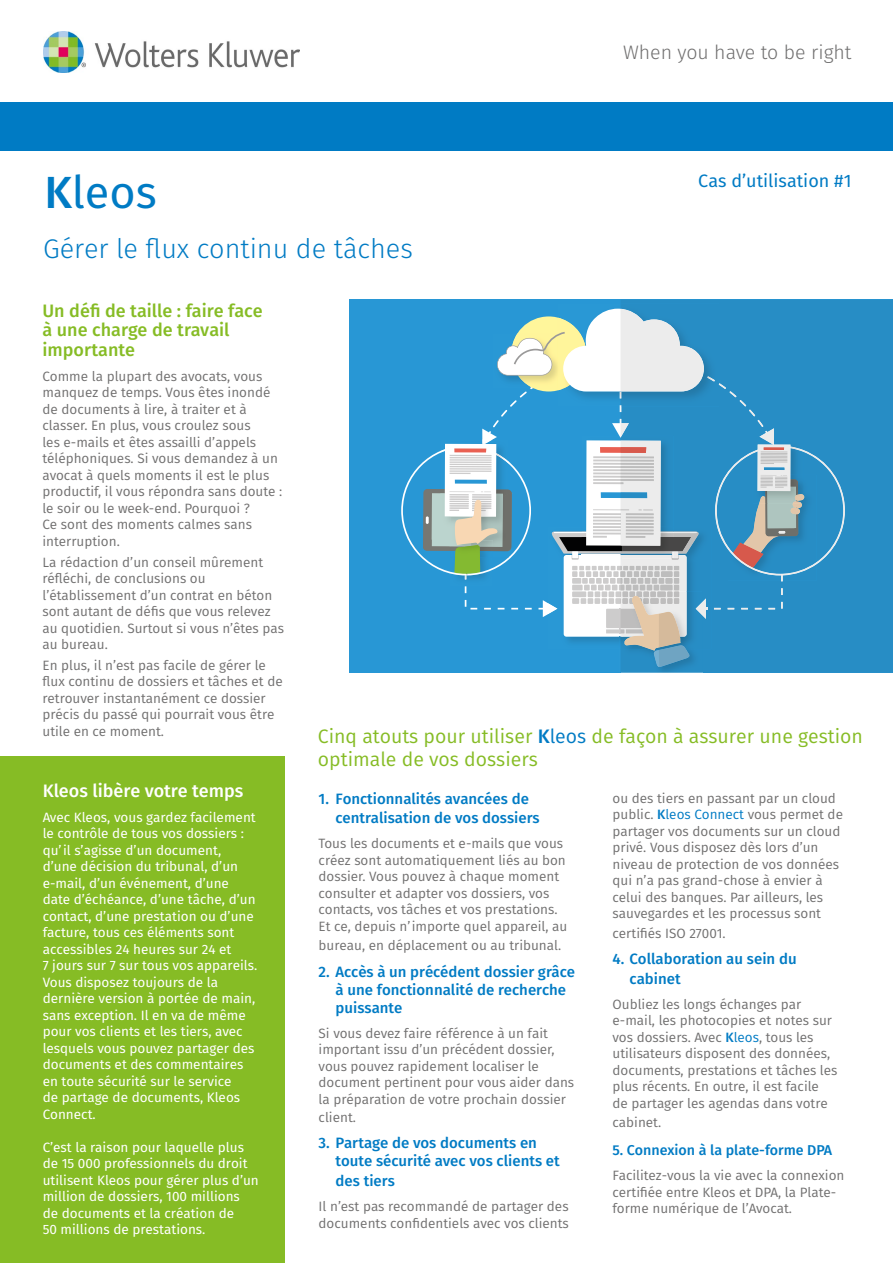
<style>
.page{position:relative;width:893px;height:1263px;background:#fff}
.page>*{position:absolute;margin:0;border:0;box-sizing:border-box;transform-origin:0 0}
.t1{font:45px "Fira Sans";color:#007bc4}
.t2{font:300 27px "Fira Sans";color:#007bc4}
.t3{font:19.5px/22.5px "Fira Sans";color:#86bc25}
.t4{font:300 19.5px "Fira Sans";color:#706f6f}
.t5{font:500 18px/19.5px "Fira Sans";color:#86bc25}
.t6{font:500 18px "Fira Sans";color:#fff}
.t7{font:18px "Fira Sans";color:#007bc4}
.t8{font:500 15px/18px "Fira Sans";color:#007bc4}
.t9{font:500 14.25px "Fira Sans";color:#007bc4}
.t10{font:13.5px/16.5px "Fira Sans";color:#706f6f}
.t11{font:13.5px/16.5px "Fira Sans";color:#fff}
.s1{font-weight:500}
.s2{font-weight:500;color:#007bc4}
.s3{color:#007bc4}
</style>
<div class="page">
<div style="left:0;top:756px;width:285px;height:507px;background:#86bc25"></div>
<img style="left:44px;top:32px;width:256px;height:41px">
<div style="left:0;top:102px;width:893px;height:49px;background:#007bc4"></div>
<div style="left:350px;top:300px;width:543px;height:373px;background:#2897d5"></div>
<div style="left:621px;top:300px;width:272px;height:373px;background:#278dc5"></div>
<img style="left:620px;top:303px;width:99px;height:6px">
<svg style="left:401px;top:309px;width:444px;height:364px"></svg>
<h1 class="t1" style="left:44px;top:158px;width:114px"><span class="s1">K</span>leos</h1>
<h2 class="t2" style="left:43px;top:230px;width:371px">Gérer le flux continu de tâches</h2>
<h3 class="t4" style="left:623px;top:39px;width:230px">When you have to be right</h3>
<h3 class="t7" style="left:698px;top:167px;width:155px">Cas d’utilisation #1</h3>
<h3 class="t5" style="left:43px;top:300px;width:222px">Un défi de taille : faire face à une charge de travail importante</h3>
<p class="t10" style="left:43px;top:368px;width:241px">Comme la plupart des avocats, vous manquez de temps. Vous êtes inondé de documents à lire, à traiter et à classer. En plus, vous croulez sous<br>les e-mails et êtes assailli d’appels téléphoniques. Si vous demandez à un avocat à quels moments il est le plus productif, il vous répondra sans doute : le soir ou le week-end. Pourquoi ?<br>Ce sont des moments calmes sans interruption.</p>
<p class="t10" style="left:43px;top:553px;width:243px">La rédaction d’un conseil mûrement réfléchi, de conclusions ou l’établissement d’un contrat en béton sont autant de défis que vous relevez au quotidien. Surtout si vous n’êtes pas au bureau.</p>
<p class="t10" style="left:43px;top:656px;width:242px">En plus, il n’est pas facile de gérer le flux continu de dossiers et tâches et de retrouver instantanément ce dossier précis du passé qui pourrait vous être utile en ce moment.</p>
<h3 class="t6" style="left:43px;top:776px;width:202px">Kleos libère votre temps</h3>
<p class="t11" style="left:43px;top:809px;width:216px">Avec Kleos, vous gardez facilement le contrôle de tous vos dossiers : qu’il s’agisse d’un document, d’une décision du tribunal, d’un e-mail, d’un événement, d’une date d’échéance, d’une tâche, d’un contact, d’une prestation ou d’une facture, tous ces éléments sont accessibles 24 heures sur 24 et<br>7 jours sur 7 sur tous vos appareils.<br>Vous disposez toujours de la dernière version à portée de main, sans exception. Il en va de même pour vos clients et les tiers, avec lesquels vous pouvez partager des documents et des commentaires en toute sécurité sur le service<br>de partage de documents, Kleos<br>Connect.</p>
<p class="t11" style="left:43px;top:1138px;width:218px">C’est la raison pour laquelle plus de 15 000 professionnels du droit utilisent Kleos pour gérer plus d’un million de dossiers, 100 millions<br>de documents et la création de<br>50 millions de prestations.</p>
<h3 class="t3" style="left:318px;top:725px;width:547px">Cinq atouts pour utiliser <span class="s2">K</span><span class="s3">leos</span> de façon à assurer une gestion optimale de vos dossiers</h3>
<p class="t8" style="left:336px;top:788px;width:206px;line-height:19.5px;text-indent:-17px">1. Fonctionnalités avancées de centralisation de vos dossiers</p>
<p class="t10" style="left:319px;top:835px;width:250px">Tous les documents et e-mails que vous créez sont automatiquement liés au bon dossier. Vous pouvez à chaque moment consulter et adapter vos dossiers, vos contacts, vos tâches et vos prestations.<br>Et ce, depuis n’importe quel appareil, au</p>
<p class="t10" style="left:319px;top:937px;width:244px">bureau, en déplacement ou au tribunal.</p>
<p class="t8" style="left:336px;top:962px;width:241px;text-indent:-17px">2. Accès à un précédent dossier grâce à une fonctionnalité de recherche puissante</p>
<p class="t10" style="left:319px;top:1025px;width:257px">Si vous devez faire référence à un fait important issu d’un précédent dossier, vous pouvez rapidement localiser le document pertinent pour vous aider dans la préparation de votre prochain dossier</p>
<p class="t10" style="left:319px;top:1109px;width:39px">client.</p>
<p class="t8" style="left:336px;top:1133px;width:226px;text-indent:-17px">3. Partage de vos documents en toute sécurité avec vos clients et</p>
<p class="t8" style="left:336px;top:1171px;width:61px">des tiers</p>
<p class="t10" style="left:319px;top:1198px;width:252px">Il n’est pas recommandé de partager des documents confidentiels avec vos clients</p>
<p class="t10" style="left:612px;top:789px;width:232px">ou des tiers en passant par un cloud public. <span class="s2">K</span><span class="s3">leos Connect</span> vous permet de partager vos documents sur un cloud privé. Vous disposez dès lors d’un niveau de protection de vos données qui n’a pas grand-chose à envier à celui des banques. Par ailleurs, les sauvegardes et les processus sont</p>
<p class="t10" style="left:612px;top:924px;width:115px">certifiés ISO 27001.</p>
<p class="t8" style="left:630px;top:948px;width:169px;line-height:19.5px;text-indent:-17px">4. Collaboration au sein du cabinet</p>
<p class="t10" style="left:612px;top:995px;width:226px">Oubliez les longs échanges par e-mail, les photocopies et notes sur vos dossiers. Avec <span class="s2">K</span><span class="s3">leos</span>, tous les utilisateurs disposent des données, documents, prestations et tâches les plus récents. En outre, il est facile de partager les agendas dans votre</p>
<p class="t10" style="left:612px;top:1114px;width:50px">cabinet.</p>
<p class="t9" style="left:612px;top:1139px;width:221px">5. Connexion à la plate-forme DPA</p>
<p class="t10" style="left:612px;top:1167px;width:233px">Facilitez-vous la vie avec la connexion certifiée entre Kleos et DPA, la Plate&shy;forme numérique de l’Avocat.</p>
</div>
